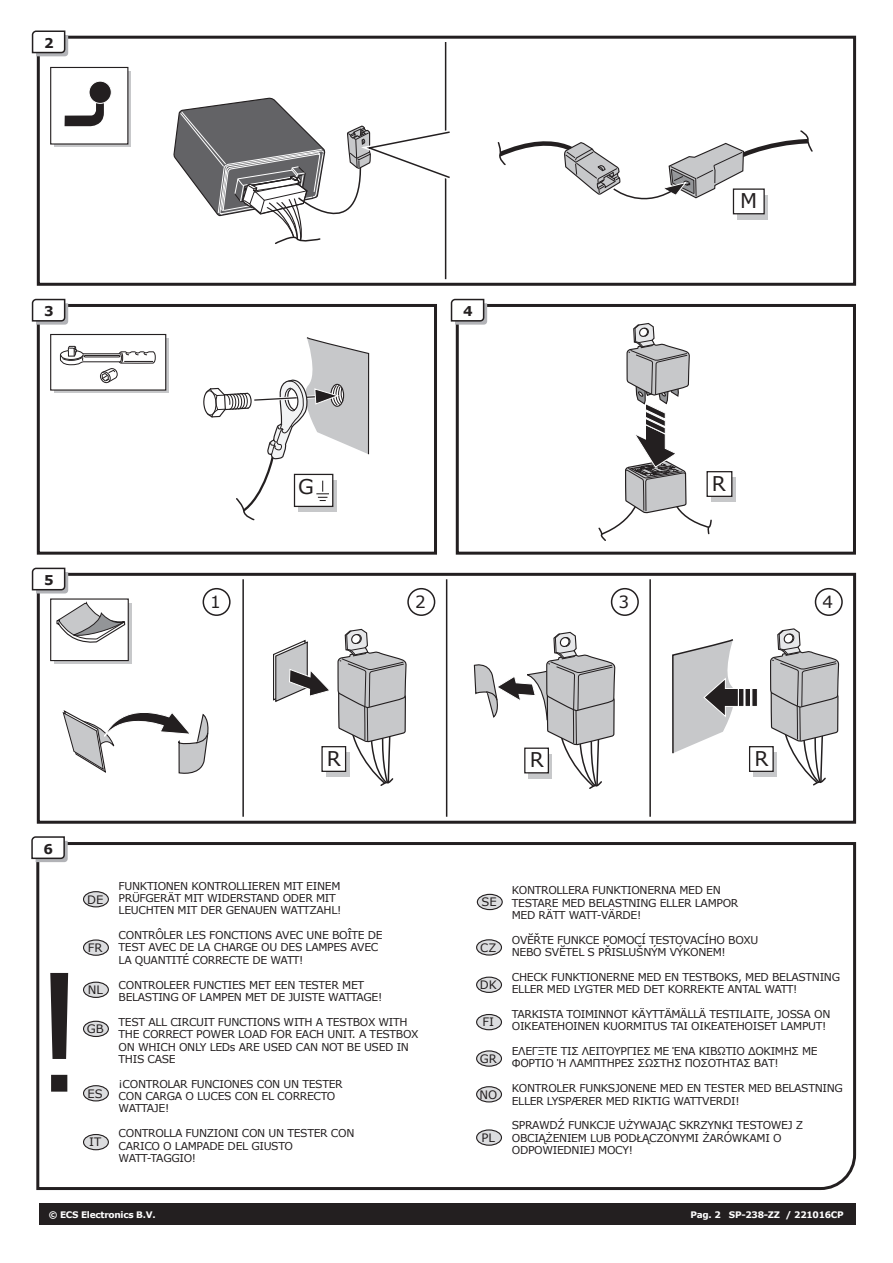
<style>
.page{position:relative;width:893px;height:1263px;background:#fff}
.page>*{position:absolute;margin:0;border:0;box-sizing:border-box;transform-origin:0 0}
.t1{font:20.25px "Verdana";color:#231f20}
.t2{font:16.8px "Verdana";color:#231f20}
.t3{font:700 13.5px "Verdana";color:#231f20}
.t4{font:11.7px "Verdana";color:#231f20}
.t5{font:10.8px/12.5px "Verdana";letter-spacing:-.03em;color:#231f20}
.t6{font:700 9px "Verdana";letter-spacing:-.03em;color:#fff}
</style>
<div class="page">
<svg style="left:54px;top:71px;width:77px;height:76px"></svg>
<div style="left:50px;top:67px;width:78px;height:78px;background:#fff;border:1px solid #231f20"></div>
<div style="left:39px;top:1203px;width:816px;height:21px;background:#231f20"></div>
<svg style="left:737px;top:209px;width:31px;height:10px"></svg>
<div style="left:733px;top:188px;width:32px;height:26px;background:#fff;border:1px solid #231f20"></div>
<svg style="left:497px;top:130px;width:316px;height:79px"></svg>
<hr style="left:445px;top:42px;width:1px;height:237px;background:#231f20">
<svg style="left:65px;top:101px;width:39px;height:25px"></svg>
<div style="left:89px;top:81px;width:22px;height:22px;background:#231f20;border-radius:50%"></div>
<div style="left:89px;top:81px;width:23px;height:23px;border:1px solid #fff;border-radius:50%"></div>
<svg style="left:173px;top:98px;width:277px;height:162px"></svg>
<div style="left:37px;top:36px;width:819px;height:250px;border:3px solid #231f20"></div>
<svg style="left:31px;top:30px;width:37px;height:26px"></svg>
<div style="left:37px;top:304px;width:400px;height:251px;border:3px solid #231f20"></div>
<svg style="left:31px;top:298px;width:37px;height:27px"></svg>
<div style="left:456px;top:304px;width:400px;height:251px;border:3px solid #231f20"></div>
<svg style="left:450px;top:298px;width:37px;height:27px"></svg>
<div style="left:37px;top:573px;width:819px;height:251px;border:3px solid #231f20"></div>
<svg style="left:36px;top:842px;width:821px;height:349px"></svg>
<svg style="left:31px;top:836px;width:37px;height:26px"></svg>
<div style="left:54px;top:603px;width:77px;height:60px;background:linear-gradient(to right,#afb0b2,#b0b0b2)"></div>
<div style="left:50px;top:598px;width:79px;height:63px;background:#fff;border:1px solid #231f20"></div>
<svg style="left:31px;top:567px;width:95px;height:78px"></svg>
<svg style="left:54px;top:338px;width:115px;height:55px"></svg>
<div style="left:50px;top:334px;width:116px;height:57px;background:#fff;border:1px solid #231f20"></div>
<svg style="left:63px;top:710px;width:146px;height:64px"></svg>
<div style="left:203px;top:588px;width:28px;height:28px;border:2px solid #231f20;border-radius:50%"></div>
<div style="left:407px;top:588px;width:28px;height:28px;border:2px solid #231f20;border-radius:50%"></div>
<hr style="left:242px;top:579px;width:2px;height:238px;background:#231f20">
<div style="left:611px;top:588px;width:28px;height:28px;border:2px solid #231f20;border-radius:50%"></div>
<hr style="left:446px;top:579px;width:1px;height:238px;background:#231f20">
<div style="left:815px;top:588px;width:28px;height:28px;border:2px solid #231f20;border-radius:50%"></div>
<hr style="left:649px;top:579px;width:2px;height:238px;background:#231f20">
<div style="left:753px;top:752px;width:24px;height:25px;background:#c7c8ca"></div>
<div style="left:749px;top:746px;width:25px;height:26px;background:#fff;border:1px solid #231f20"></div>
<svg style="left:742px;top:689px;width:2px;height:17px"></svg>
<div style="left:744px;top:688px;width:7px;height:19px;background:#231f20;border:1px solid #fff"></div>
<div style="left:751px;top:688px;width:7px;height:19px;background:#231f20;border:1px solid #fff"></div>
<svg style="left:672px;top:639px;width:70px;height:115px"></svg>
<svg style="left:50px;top:973px;width:18px;height:119px"></svg>
<div style="left:84px;top:892px;width:24px;height:15px;background:#dcdddf;border-radius:50%"></div>
<div style="left:83px;top:891px;width:26px;height:16px;border:1px solid #231f20;border-radius:50%"></div>
<div style="left:84px;top:940px;width:24px;height:15px;background:#dcdddf;border-radius:50%"></div>
<div style="left:83px;top:939px;width:26px;height:17px;border:1px solid #231f20;border-radius:50%"></div>
<div style="left:84px;top:982px;width:24px;height:15px;background:#dcdddf;border-radius:50%"></div>
<div style="left:83px;top:982px;width:26px;height:16px;border:1px solid #231f20;border-radius:50%"></div>
<div style="left:84px;top:1021px;width:24px;height:15px;background:#dcdddf;border-radius:50%"></div>
<div style="left:83px;top:1021px;width:26px;height:16px;border:1px solid #231f20;border-radius:50%"></div>
<div style="left:84px;top:1086px;width:24px;height:15px;background:#dcdddf;border-radius:50%"></div>
<div style="left:83px;top:1085px;width:26px;height:16px;border:1px solid #231f20;border-radius:50%"></div>
<div style="left:84px;top:1134px;width:24px;height:16px;background:#dcdddf;border-radius:50%"></div>
<div style="left:83px;top:1134px;width:26px;height:16px;border:1px solid #231f20;border-radius:50%"></div>
<div style="left:477px;top:894px;width:25px;height:15px;background:#dcdddf;border-radius:50%"></div>
<div style="left:477px;top:894px;width:26px;height:16px;border:1px solid #231f20;border-radius:50%"></div>
<div style="left:477px;top:940px;width:24px;height:15px;background:#dcdddf;border-radius:50%"></div>
<div style="left:476px;top:939px;width:26px;height:16px;border:1px solid #231f20;border-radius:50%"></div>
<div style="left:477px;top:977px;width:24px;height:15px;background:#dcdddf;border-radius:50%"></div>
<div style="left:476px;top:976px;width:26px;height:17px;border:1px solid #231f20;border-radius:50%"></div>
<div style="left:477px;top:1014px;width:24px;height:16px;background:#dcdddf;border-radius:50%"></div>
<div style="left:476px;top:1014px;width:26px;height:16px;border:1px solid #231f20;border-radius:50%"></div>
<div style="left:477px;top:1051px;width:24px;height:15px;background:#dcdddf;border-radius:50%"></div>
<div style="left:476px;top:1050px;width:26px;height:17px;border:1px solid #231f20;border-radius:50%"></div>
<div style="left:477px;top:1087px;width:24px;height:15px;background:#dcdddf;border-radius:50%"></div>
<div style="left:476px;top:1086px;width:26px;height:16px;border:1px solid #231f20;border-radius:50%"></div>
<div style="left:477px;top:1130px;width:24px;height:15px;background:#dcdddf;border-radius:50%"></div>
<div style="left:476px;top:1129px;width:26px;height:17px;border:1px solid #231f20;border-radius:50%"></div>
<div style="left:711px;top:477px;width:25px;height:25px;background:#c7c8ca"></div>
<div style="left:706px;top:471px;width:26px;height:26px;background:#fff;border:1px solid #231f20"></div>
<svg style="left:598px;top:323px;width:116px;height:218px"></svg>
<svg style="left:60px;top:345px;width:96px;height:39px"></svg>
<svg style="left:203px;top:337px;width:167px;height:184px"></svg>
<svg style="left:273px;top:628px;width:134px;height:158px"></svg>
<svg style="left:473px;top:631px;width:143px;height:158px"></svg>
<svg style="left:769px;top:613px;width:71px;height:173px"></svg>
<p class="t3" style="left:44px;top:33px;width:11px">2</p>
<p class="t3" style="left:44px;top:302px;width:11px">3</p>
<p class="t3" style="left:463px;top:302px;width:11px">4</p>
<h1 class="t1" style="left:740px;top:187px;width:19px">M</h1>
<p class="t3" style="left:44px;top:570px;width:11px">5</p>
<h1 class="t1" style="left:298px;top:472px;width:17px">G</h1>
<h1 class="t1" style="left:712px;top:470px;width:16px">R</h1>
<h2 class="t2" style="left:210px;top:590px;width:12px">1</h2>
<h2 class="t2" style="left:415px;top:590px;width:12px">2</h2>
<h2 class="t2" style="left:618px;top:590px;width:12px">3</h2>
<h2 class="t2" style="left:822px;top:590px;width:12px">4</h2>
<p class="t3" style="left:44px;top:839px;width:11px">6</p>
<h1 class="t1" style="left:327px;top:745px;width:16px">R</h1>
<h1 class="t1" style="left:530px;top:746px;width:16px">R</h1>
<h1 class="t1" style="left:754px;top:745px;width:16px">R</h1>
<p class="t4" style="left:87px;top:891px;width:18px">DE</p>
<p class="t4" style="left:88px;top:939px;width:16px">FR</p>
<p class="t4" style="left:88px;top:982px;width:17px">NL</p>
<p class="t4" style="left:87px;top:1021px;width:18px">GB</p>
<p class="t4" style="left:88px;top:1085px;width:17px">ES</p>
<p class="t4" style="left:89px;top:1134px;width:14px">IT</p>
<p class="t5" style="left:119px;top:879px;width:224px">FUNKTIONEN KONTROLLIEREN MIT EINEM<br>PRÜFGERÄT MIT WIDERSTAND ODER MIT<br>LEUCHTEN MIT DER GENAUEN WATTZAHL!</p>
<p class="t5" style="left:119px;top:929px;width:266px">CONTRÔLER LES FONCTIONS AVEC UNE BOÎTE DE<br>TEST AVEC DE LA CHARGE OU DES LAMPES AVEC<br>LA QUANTITÉ CORRECTE DE WATT!</p>
<p class="t5" style="left:119px;top:978px;width:265px">CONTROLEER FUNCTIES MET EEN TESTER MET<br>BELASTING OF LAMPEN MET DE JUISTE WATTAGE!</p>
<p class="t5" style="left:119px;top:1015px;width:301px">TEST ALL CIRCUIT FUNCTIONS WITH A TESTBOX WITH THE CORRECT POWER LOAD FOR EACH UNIT. A TESTBOX ON WHICH ONLY LEDs ARE USED CAN NOT BE USED IN THIS CASE</p>
<p class="t5" style="left:119px;top:1077px;width:226px">¡CONTROLAR FUNCIONES CON UN TESTER<br>CON CARGA O LUCES CON EL CORRECTO<br>WATTAJE!</p>
<p class="t5" style="left:119px;top:1127px;width:237px">CONTROLLA FUNZIONI CON UN TESTER CON<br>CARICO O LAMPADE DEL GIUSTO<br>WATT-TAGGIO!</p>
<p class="t4" style="left:481px;top:894px;width:17px">SE</p>
<p class="t4" style="left:480px;top:939px;width:18px">CZ</p>
<p class="t4" style="left:480px;top:977px;width:19px">DK</p>
<p class="t4" style="left:483px;top:1014px;width:13px">FI</p>
<p class="t4" style="left:480px;top:1050px;width:19px">GR</p>
<p class="t4" style="left:479px;top:1086px;width:19px">NO</p>
<p class="t4" style="left:482px;top:1129px;width:15px">PL</p>
<p class="t5" style="left:512px;top:884px;width:228px">KONTROLLERA FUNKTIONERNA MED EN<br>TESTARE MED BELASTNING ELLER LAMPOR<br>MED RÄTT WATT-VÄRDE!</p>
<p class="t5" style="left:512px;top:933px;width:248px">OVĔŘTE FUNKCE POMOCÍ TESTOVACÍHO BOXU<br>NEBO SVĔTEL S PŘISLUŠNÝM VÝKONEM!</p>
<p class="t5" style="left:512px;top:970px;width:330px">CHECK FUNKTIONERNE MED EN TESTBOKS, MED BELASTNING<br>ELLER MED LYGTER MED DET KORREKTE ANTAL WATT!</p>
<p class="t5" style="left:512px;top:1008px;width:320px">TARKISTA TOIMINNOT KÄYTTÄMÄLLÄ TESTILAITE, JOSSA ON<br>OIKEATEHOINEN KUORMITUS TAI OIKEATEHOISET LAMPUT!</p>
<p class="t5" style="left:512px;top:1045px;width:307px">ΕΛΕΓΞΤΕ ΤΙΣ ΛΕΙΤΟΥΡΓΙΕΣ ΜΕ ΈΝΑ ΚΙΒΩΤΙΟ ΔΟΚΙΜΗΣ ΜΕ<br>ΦΟΡΤΙΟ Ή ΛΑΜΠΤΗΡΕΣ ΣΩΣΤΗΣ ΠΟΣΟΤΗΤΑΣ ΒΑΤ!</p>
<p class="t5" style="left:512px;top:1082px;width:333px">KONTROLER FUNKSJONENE MED EN TESTER MED BELASTNING<br>ELLER LYSPÆRER MED RIKTIG WATTVERDI!</p>
<p class="t5" style="left:512px;top:1119px;width:293px">SPRAWDŹ FUNKCJE UŻYWAJĄC SKRZYNKI TESTOWEJ Z<br>OBCIĄŻENIEM LUB PODŁĄCZONYMI ŻARÓWKAMI O<br>ODPOWIEDNIEJ MOCY!</p>
<p class="t6" style="left:49px;top:1208px;width:108px">© ECS Electronics B.V.</p>
<p class="t6" style="left:690px;top:1208px;width:155px">Pag. 2 SP-238-ZZ / 221016CP</p>
</div>
